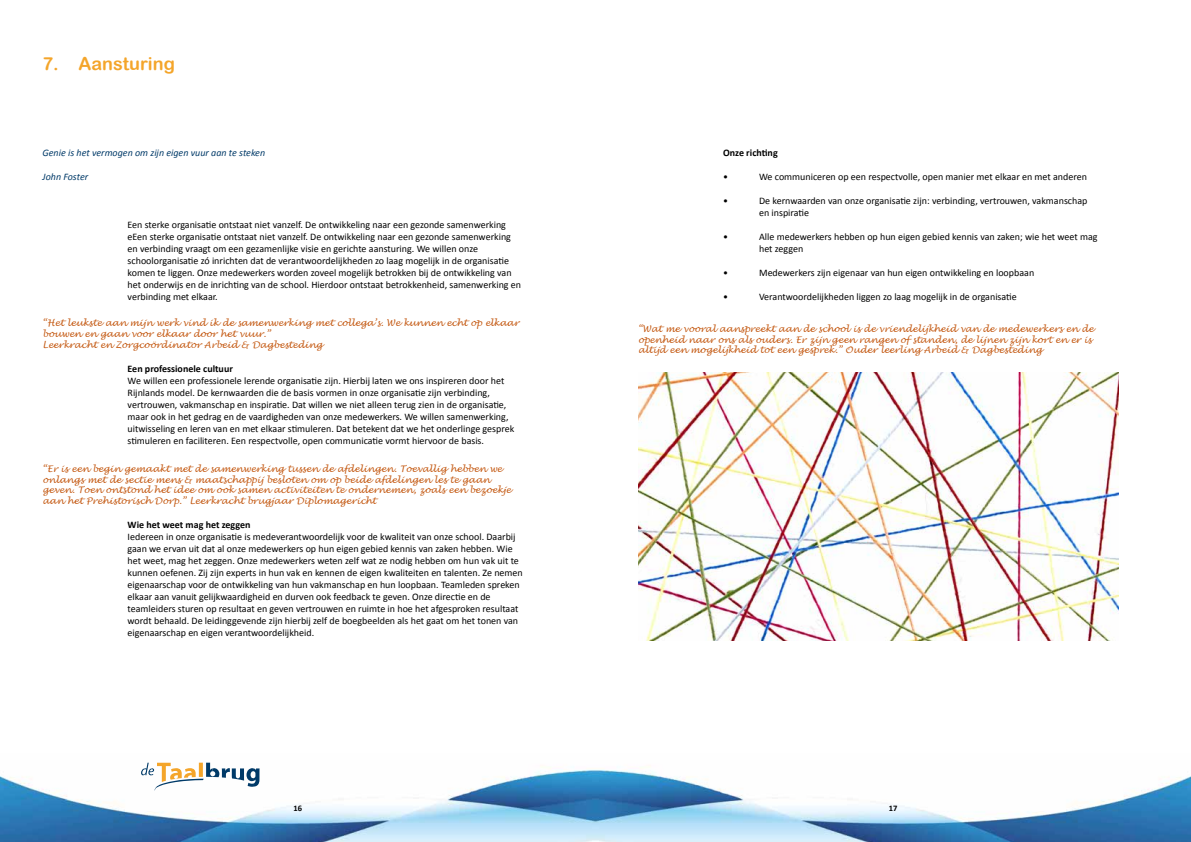
<style>
.page{position:relative;width:1191px;height:842px;background:#fff}
.page>*{position:absolute;margin:0;border:0;box-sizing:border-box;transform-origin:0 0}
.t1{font:18px "Arial Rounded MT Bold";color:#f4a52a}
.t2{font:10px/12px "Calibri";color:#000}
.t3{font:700 10px "Calibri";color:#000}
.t4{font:italic 10px "Calibri";color:#003a68}
.t5{font:italic 9px/10.8px "Lucida Handwriting";color:#c45912}
.t6{font:700 8.5px "Calibri";color:#000}
</style>
<div class="page">
<img style="left:0;top:762px;width:1191px;height:80px">
<svg style="left:141px;top:763px;width:118px;height:28px"></svg>
<img style="left:638px;top:373px;width:480px;height:268px">
<h1 class="t1" style="left:43px;top:53px;width:134px">7. Aansturing</h1>
<p class="t4" style="left:43px;top:146px;width:224px">Genie is het vermogen om zijn eigen vuur aan te steken</p>
<p class="t4" style="left:43px;top:170px;width:47px">John Foster</p>
<p class="t2" style="left:128px;top:219px;width:395px">Een sterke organisatie ontstaat niet vanzelf. De ontwikkeling naar een gezonde samenwerking eEen sterke organisatie ontstaat niet vanzelf. De ontwikkeling naar een gezonde samenwerking en verbinding vraagt om een gezamenlijke visie en gerichte aansturing. We willen onze schoolorganisatie zó inrichten dat de verantwoordelijkheden zo laag mogelijk in de organisatie komen te liggen. Onze medewerkers worden zoveel mogelijk betrokken bij de ontwikkeling van het onderwijs en de inrichting van de school. Hierdoor ontstaat betrokkenheid, samenwerking en verbinding met elkaar.</p>
<p class="t3" style="left:723px;top:146px;width:56px">Onze richting</p>
<p class="t2" style="left:723px;top:171px;width:6px">•</p>
<p class="t2" style="left:759px;top:171px;width:329px">We communiceren op een respectvolle, open manier met elkaar en met anderen</p>
<p class="t2" style="left:723px;top:195px;width:6px">•</p>
<p class="t2" style="left:759px;top:195px;width:330px">De kernwaarden van onze organisatie zijn: verbinding, vertrouwen, vakmanschap en inspiratie</p>
<p class="t2" style="left:723px;top:231px;width:6px">•</p>
<p class="t2" style="left:759px;top:231px;width:340px">Alle medewerkers hebben op hun eigen gebied kennis van zaken; wie het weet mag het zeggen</p>
<p class="t2" style="left:723px;top:267px;width:6px">•</p>
<p class="t2" style="left:759px;top:267px;width:277px">Medewerkers zijn eigenaar van hun eigen ontwikkeling en loopbaan</p>
<p class="t2" style="left:723px;top:291px;width:6px">•</p>
<p class="t2" style="left:759px;top:291px;width:259px">Verantwoordelijkheden liggen zo laag mogelijk in de organisatie</p>
<p class="t5" style="left:43px;top:318px;width:478px">“Het leukste aan mijn werk vind ik de samenwerking met collega’s. We kunnen echt op elkaar bouwen en gaan voor elkaar door het vuur.”<br>Leerkracht en Zorgcoördinator Arbeid &amp; Dagbesteding</p>
<p class="t5" style="left:638px;top:324px;width:457px">“Wat me vooral aanspreekt aan de school is de vriendelijkheid van de medewerkers en de openheid naar ons als ouders. Er zijn geen rangen of standen, de lijnen zijn kort en er is altijd een mogelijkheid tot een gesprek.” Ouder leerling Arbeid &amp; Dagbesteding</p>
<p class="t3" style="left:128px;top:362px;width:107px">Een professionele cultuur</p>
<p class="t2" style="left:128px;top:375px;width:388px">We willen een professionele lerende organisatie zijn. Hierbij laten we ons inspireren door het Rijnlands model. De kernwaarden die de basis vormen in onze organisatie zijn verbinding, vertrouwen, vakmanschap en inspiratie. Dat willen we niet alleen terug zien in de organisatie, maar ook in het gedrag en de vaardigheden van onze medewerkers. We willen samenwerking, uitwisseling en leren van en met elkaar stimuleren. Dat betekent dat we het onderlinge gesprek stimuleren en faciliteren. Een respectvolle, open communicatie vormt hiervoor de basis.</p>
<p class="t5" style="left:43px;top:463px;width:470px">“Er is een begin gemaakt met de samenwerking tussen de afdelingen. Toevallig hebben we onlangs met de sectie mens &amp; maatschappij besloten om op beide afdelingen les te gaan geven. Toen ontstond het idee om ook samen activiteiten te ondernemen, zoals een bezoekje aan het Prehistorisch Dorp.” Leerkracht brugjaar Diplomagericht</p>
<p class="t3" style="left:128px;top:518px;width:124px">Wie het weet mag het zeggen</p>
<p class="t2" style="left:128px;top:531px;width:397px">Iedereen in onze organisatie is medeverantwoordelijk voor de kwaliteit van onze school. Daarbij gaan we ervan uit dat al onze medewerkers op hun eigen gebied kennis van zaken hebben. Wie het weet, mag het zeggen. Onze medewerkers weten zelf wat ze nodig hebben om hun vak uit te kunnen oefenen. Zij zijn experts in hun vak en kennen de eigen kwaliteiten en talenten. Ze nemen eigenaarschap voor de ontwikkeling van hun vakmanschap en hun loopbaan. Teamleden spreken elkaar aan vanuit gelijkwaardigheid en durven ook feedback te geven. Onze directie en de teamleiders sturen op resultaat en geven vertrouwen en ruimte in hoe het afgesproken resultaat wordt behaald. De leidinggevende zijn hierbij zelf de boegbeelden als het gaat om het tonen van eigenaarschap en eigen verantwoordelijkheid.</p>
<p class="t6" style="left:293px;top:802px;width:10px">16</p>
<p class="t6" style="left:889px;top:802px;width:10px">17</p>
</div>
